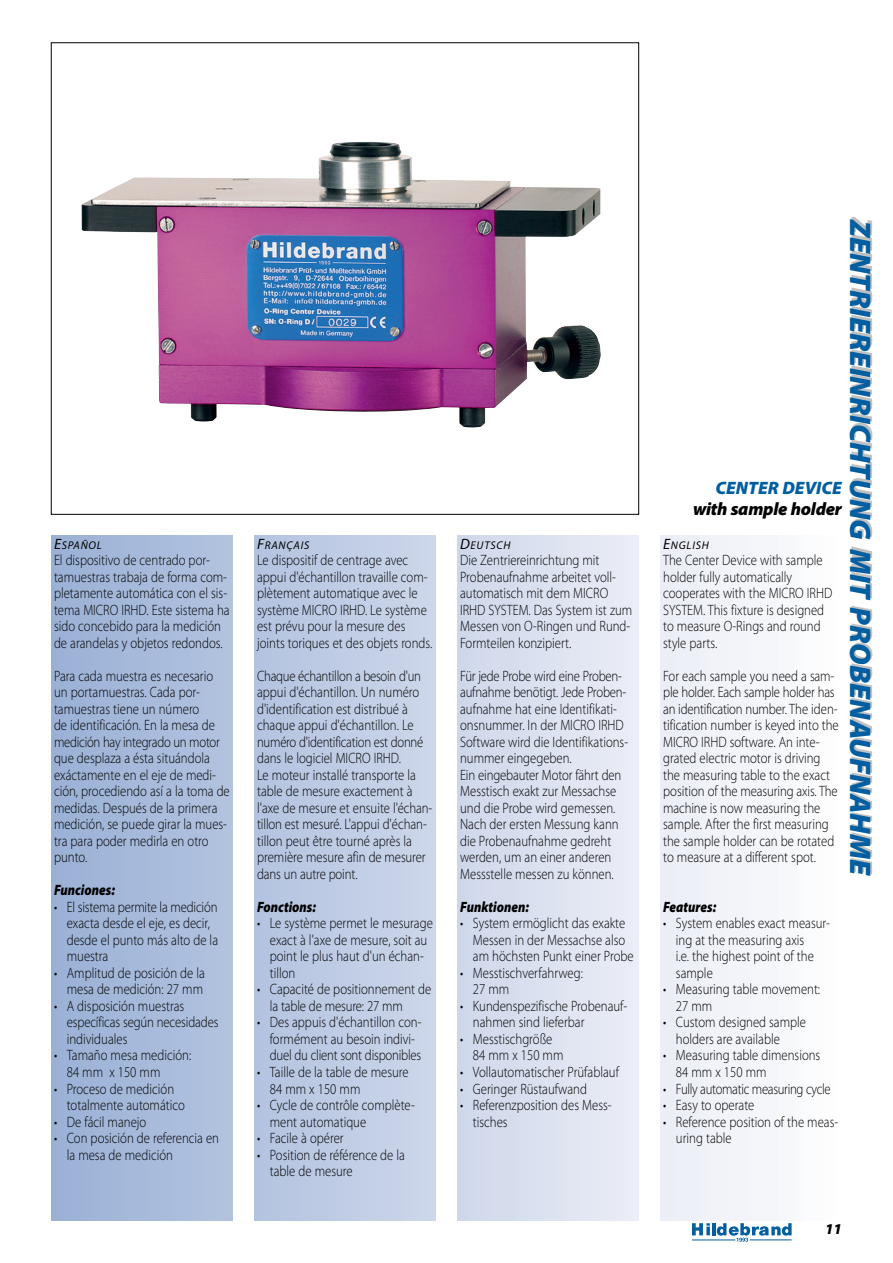
<style>
.page{position:relative;width:893px;height:1263px;background:#fff}
.page>*{position:absolute;margin:0;border:0;box-sizing:border-box;transform-origin:0 0}
.Titel{font:italic 900 30px "Myriad Pro";color:#005ea1}
.t1{font:italic 900 18px "Myriad Pro";letter-spacing:-.015em;color:#000}
.t2{font:italic 900 18px "Myriad Pro";color:#005ea1}
.Text{font:300 15px/16.5px "Myriad Pro";color:#000;scale:.85 1}
.Auflistung_liEinz{font:300 15px/16.5px "Myriad Pro";color:#000;scale:.85 1}
.Text-2{font:italic 900 15px "Myriad Pro";color:#000;scale:.85 1}
.Auflistung_liEinz-2{font:300 15px "Myriad Pro";letter-spacing:-.025em;color:#000;scale:.85 1}
.Text-3{font:italic 900 15px "Myriad Pro";color:#000}
.Text-4{font:italic 11.25px "Myriad Pro";letter-spacing:.065em;color:#000}
.s1{font-size:15px}
</style>
<div class="page">
<svg style="left:692px;top:1223px;width:18px;height:12px"></svg>
<hr style="left:712px;top:1223px;width:4px;height:12px;background:#005ea1">
<svg style="left:717px;top:1223px;width:75px;height:19px"></svg>
<hr style="left:692px;top:1240px;width:43px;height:1px;background:#005ea1">
<hr style="left:750px;top:1239px;width:42px;height:1px;background:#005ea1">
<div style="left:51px;top:536px;width:182px;height:684px;background:#a4b8d9"></div>
<div style="left:254px;top:536px;width:182px;height:684px;background:#becbe4"></div>
<div style="left:457px;top:536px;width:182px;height:684px;background:linear-gradient(to right,#ced7ea,#ebedf6)"></div>
<div style="left:660px;top:536px;width:182px;height:684px;background:#f3f4f9"></div>
<img style="left:81px;top:142px;width:520px;height:286px">
<div style="left:851px;top:217px;width:22px;height:657px;background:#000;opacity:.25"></div>
<p class="Text-4" style="left:54px;top:538px;width:49px"><span class="s1">E</span>SPAÑOL</p>
<p class="Text" style="left:54px;top:552px;width:208px">El dispositivo de centrado por&shy;tamuestras trabaja de forma com&shy;pletamente automática con el sis&shy;tema MICRO IRHD. Este sistema ha sido concebido para la medición de arandelas y objetos redondos.</p>
<p class="Text" style="left:54px;top:667px;width:208px">Para cada muestra es necesario un portamuestras. Cada por&shy;tamuestras tiene un número<br>de identificación. En la mesa de medición hay integrado un motor que desplaza a ésta situándola exáctamente en el eje de medi&shy;ción, procediendo así a la toma de medidas. Después de la primera medición, se puede girar la mues&shy;tra para poder medirla en otro punto.</p>
<p class="Text-2" style="left:54px;top:880px;width:73px">Funciones:</p>
<p class="Auflistung_liEinz" style="left:67px;top:898px;width:180px;text-indent:-13px">• El sistema permite la medición exacta desde el eje, es decir, desde el punto más alto de la muestra</p>
<p class="Auflistung_liEinz" style="left:54px;top:964px;width:179px;text-align:right">• Amplitud de posición de la mesa de medición: 27 mm</p>
<p class="Auflistung_liEinz" style="left:67px;top:997px;width:180px;text-indent:-13px">• A disposición muestras específicas según necesidades individuales</p>
<p class="Auflistung_liEinz" style="left:67px;top:1047px;width:148px;text-indent:-13px">• Tamaño mesa medición:<br>84 mm x 150 mm</p>
<p class="Auflistung_liEinz" style="left:67px;top:1080px;width:141px;text-indent:-13px">• Proceso de medición totalmente automático</p>
<p class="Auflistung_liEinz" style="left:54px;top:1113px;width:110px">• De fácil manejo</p>
<p class="Auflistung_liEinz" style="left:67px;top:1129px;width:181px;text-indent:-13px">• Con posición de referencia en la mesa de medición</p>
<p class="Text-4" style="left:257px;top:538px;width:54px"><span class="s1">F</span>RANÇAIS</p>
<p class="Text" style="left:257px;top:552px;width:208px">Le dispositif de centrage avec appui d'échantillon travaille com&shy;plètement automatique avec le système MICRO IRHD. Le système est prévu pour la mesure des joints toriques et des objets ronds.</p>
<p class="Text" style="left:257px;top:667px;width:208px">Chaque échantillon a besoin d'un appui d'échantillon. Un numéro d'identification est distribué à chaque appui d'échantillon. Le numéro d'identification est donné dans le logiciel MICRO IRHD.<br>Le moteur installé transporte la table de mesure exactement à l'axe de mesure et ensuite l'échan&shy;tillon est mesuré. L'appui d'échan&shy;tillon peut être tourné après la première mesure afin de mesurer dans un autre point.</p>
<p class="Text-2" style="left:257px;top:897px;width:71px">Fonctions:</p>
<p class="Auflistung_liEinz" style="left:270px;top:915px;width:193px;text-indent:-13px">• Le système permet le mesurage exact à l'axe de mesure, soit au point le plus haut d'un échan&shy;tillon</p>
<p class="Auflistung_liEinz" style="left:270px;top:981px;width:191px;text-indent:-13px">• Capacité de positionnement de la table de mesure: 27 mm</p>
<p class="Auflistung_liEinz" style="left:270px;top:1014px;width:180px;text-indent:-13px">• Des appuis d'échantillon con&shy;formément au besoin indivi&shy;duel du client sont disponibles</p>
<p class="Auflistung_liEinz" style="left:257px;top:1063px;width:180px">• Taille de la table de mesure</p>
<p class="Auflistung_liEinz" style="left:270px;top:1080px;width:108px">84 mm x 150 mm</p>
<p class="Auflistung_liEinz" style="left:270px;top:1096px;width:172px;text-indent:-13px">• Cycle de contrôle complète&shy;ment automatique</p>
<p class="Auflistung_liEinz" style="left:257px;top:1129px;width:103px">• Facile à opérer</p>
<p class="Auflistung_liEinz" style="left:270px;top:1146px;width:161px;text-indent:-13px">• Position de référence de la table de mesure</p>
<p class="Text-4" style="left:460px;top:538px;width:52px"><span class="s1">D</span>EUTSCH</p>
<p class="Text" style="left:460px;top:552px;width:204px">Die Zentriereinrichtung mit<br>Probenaufnahme arbeitet voll&shy;automatisch mit dem MICRO<br>IRHD SYSTEM. Das System ist zum<br>Messen von O-Ringen und Rund-<br>Formteilen konzipiert.</p>
<p class="Text" style="left:460px;top:667px;width:199px">Für jede Probe wird eine Proben&shy;aufnahme benötigt. Jede Proben&shy;aufnahme hat eine Identifikati&shy;onsnummer. In der MICRO IRHD<br>Software wird die Identifikations&shy;nummer eingegeben.<br>Ein eingebauter Motor fährt den<br>Messtisch exakt zur Messachse und die Probe wird gemessen.<br>Nach der ersten Messung kann die Probenaufnahme gedreht werden, um an einer anderen<br>Messstelle messen zu können.</p>
<p class="Text-2" style="left:460px;top:897px;width:83px">Funktionen:</p>
<p class="Auflistung_liEinz" style="left:473px;top:915px;width:191px;text-indent:-13px">• System ermöglicht das exakte<br>Messen in der Messachse also am höchsten Punkt einer Probe</p>
<p class="Auflistung_liEinz" style="left:473px;top:964px;width:131px;text-indent:-13px">• Messtischverfahrweg:<br>27 mm</p>
<p class="Auflistung_liEinz" style="left:473px;top:997px;width:183px;text-indent:-13px">• Kundenspezifische Probenauf&shy;nahmen sind lieferbar</p>
<p class="Auflistung_liEinz" style="left:460px;top:1030px;width:110px">• Messtischgröße</p>
<p class="Auflistung_liEinz" style="left:473px;top:1047px;width:108px">84 mm x 150 mm</p>
<p class="Auflistung_liEinz" style="left:460px;top:1063px;width:188px">• Vollautomatischer Prüfablauf</p>
<p class="Auflistung_liEinz" style="left:460px;top:1080px;width:151px">• Geringer Rüstaufwand</p>
<p class="Auflistung_liEinz" style="left:473px;top:1096px;width:164px;text-indent:-13px">• Referenzposition des Mess&shy;tisches</p>
<p class="Titel" style="left:880px;top:220px;width:658px;rotate:90deg">ZENTRIEREINRICHTUNG MIT PROBENAUFNAHME</p>
<p class="t2" style="left:715px;top:476px;width:128px">CENTER DEVICE</p>
<p class="t1" style="left:693px;top:497px;width:150px">with sample holder</p>
<p class="Text-4" style="left:663px;top:538px;width:47px"><span class="s1">E</span>NGLISH</p>
<p class="Text" style="left:663px;top:552px;width:200px">The Center Device with sample holder fully automatically cooperates with the MICRO IRHD<br>SYSTEM. This fixture is designed to measure O-Rings and round style parts.</p>
<p class="Text" style="left:663px;top:667px;width:208px">For each sample you need a sam&shy;ple holder. Each sample holder has an identification number. The iden&shy;tification number is keyed into the<br>MICRO IRHD software. An inte&shy;grated electric motor is driving the measuring table to the exact position of the measuring axis. The machine is now measuring the sample. After the first measuring the sample holder can be rotated to measure at a different spot.</p>
<p class="Text-2" style="left:663px;top:897px;width:64px">Features:</p>
<p class="Auflistung_liEinz" style="left:676px;top:915px;width:183px;text-indent:-13px">• System enables exact measur&shy;ing at the measuring axis<br>i.e. the highest point of the sample</p>
<p class="Auflistung_liEinz" style="left:663px;top:981px;width:186px">• Measuring table movement:</p>
<p class="Auflistung_liEinz" style="left:676px;top:997px;width:44px">27 mm</p>
<p class="Auflistung_liEinz" style="left:676px;top:1014px;width:155px;text-indent:-13px">• Custom designed sample holders are available</p>
<p class="Auflistung_liEinz" style="left:663px;top:1047px;width:186px">• Measuring table dimensions</p>
<p class="Auflistung_liEinz" style="left:676px;top:1063px;width:108px">84 mm x 150 mm</p>
<p class="Auflistung_liEinz-2" style="left:663px;top:1079px;width:199px">• Fully automatic measuring cycle</p>
<p class="Auflistung_liEinz" style="left:663px;top:1096px;width:109px">• Easy to operate</p>
<p class="Auflistung_liEinz" style="left:676px;top:1113px;width:192px;text-indent:-13px">• Reference position of the meas&shy;uring table</p>
<p class="Text-3" style="left:825px;top:1219px;width:18px">11</p>
</div>
